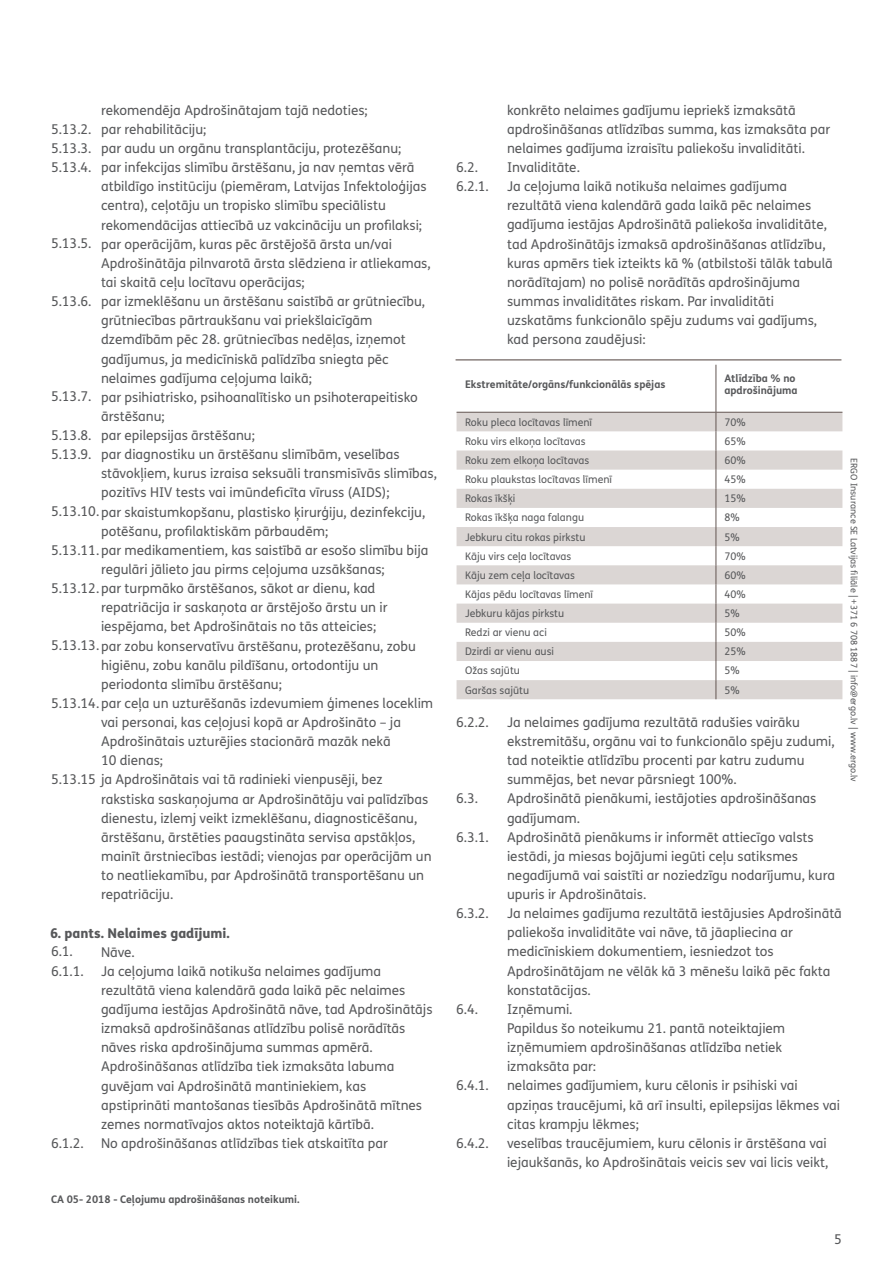
<style>
.page{position:relative;width:893px;height:1263px;background:#fff}
.page>*{position:absolute;margin:0;border:0;box-sizing:border-box;transform-origin:0 0}
.t1{font:13.5px/19.2px "FS Me";color:#57585a}
.t2{font:800 13.5px "FS Me";color:#57585a}
.t3{font:10.5px "FS Me";color:#57585a}
.t4{font:700 10.5px/12.6px "FS Me";color:#57585a}
.t5{font:9px "FS Me";color:#57585a}
</style>
<div class="page">
<svg style="left:457px;top:413px;width:385px;height:286px;fill:#dbd6d4"></svg>
<hr style="left:716px;top:365px;width:1px;height:47px;background:#625551">
<hr style="left:457px;top:412px;width:259px;height:1px;background:#625551">
<hr style="left:716px;top:412px;width:126px;height:1px;background:#625551">
<svg style="left:716px;top:412px;width:1px;height:287px"></svg>
<hr style="left:456px;top:359px;width:385px;height:1px;background:#625551">
<p class="t1" style="left:101px;top:100px;width:268px">rekomendēja Apdrošinātajam tajā nedoties;</p>
<p class="t1" style="left:101px;top:119px;width:107px">par rehabilitāciju;</p>
<p class="t1" style="left:101px;top:138px;width:302px">par audu un orgānu transplantāciju, protezēšanu;</p>
<p class="t1" style="left:101px;top:158px;width:315px">par infekcijas slimību ārstēšanu, ja nav ņemtas vērā</p>
<p class="t1" style="left:101px;top:177px;width:327px">atbildīgo institūciju (piemēram, Latvijas Infektoloģijas</p>
<p class="t1" style="left:101px;top:196px;width:286px">centra), ceļotāju un tropisko slimību speciālistu</p>
<p class="t1" style="left:101px;top:215px;width:323px">rekomendācijas attiecībā uz vakcināciju un profilaksi;</p>
<p class="t1" style="left:101px;top:234px;width:292px">par operācijām, kuras pēc ārstējošā ārsta un/vai</p>
<p class="t1" style="left:101px;top:253px;width:331px">Apdrošinātāja pilnvarotā ārsta slēdziena ir atliekamas,</p>
<p class="t1" style="left:101px;top:272px;width:205px">tai skaitā ceļu locītavu operācijas;</p>
<p class="t1" style="left:101px;top:292px;width:326px">par izmeklēšanu un ārstēšanu saistībā ar grūtniecību,</p>
<p class="t1" style="left:101px;top:311px;width:273px">grūtniecības pārtraukšanu vai priekšlaicīgām</p>
<p class="t1" style="left:101px;top:330px;width:306px">dzemdībām pēc 28. grūtniecības nedēļas, izņemot</p>
<p class="t1" style="left:101px;top:349px;width:289px">gadījumus, ja medicīniskā palīdzība sniegta pēc</p>
<p class="t1" style="left:101px;top:368px;width:212px">nelaimes gadījuma ceļojuma laikā;</p>
<p class="t1" style="left:101px;top:387px;width:318px">par psihiatrisko, psihoanalītisko un psihoterapeitisko</p>
<p class="t1" style="left:101px;top:406px;width:65px">ārstēšanu;</p>
<p class="t1" style="left:101px;top:425px;width:155px">par epilepsijas ārstēšanu;</p>
<p class="t1" style="left:101px;top:445px;width:300px">par diagnostiku un ārstēšanu slimībām, veselības</p>
<p class="t1" style="left:101px;top:464px;width:337px">stāvokļiem, kurus izraisa seksuāli transmisīvās slimības,</p>
<p class="t1" style="left:101px;top:483px;width:290px">pozitīvs HIV tests vai imūndeficīta vīruss (AIDS);</p>
<p class="t1" style="left:51px;top:502px;width:376px">5.13.10.par skaistumkopšanu, plastisko ķirurģiju, dezinfekciju,</p>
<p class="t1" style="left:101px;top:521px;width:229px">potēšanu, profilaktiskām pārbaudēm;</p>
<p class="t1" style="left:51px;top:540px;width:379px">5.13.11.par medikamentiem, kas saistībā ar esošo slimību bija</p>
<p class="t1" style="left:101px;top:559px;width:285px">regulāri jālieto jau pirms ceļojuma uzsākšanas;</p>
<p class="t1" style="left:51px;top:578px;width:326px">5.13.12.par turpmāko ārstēšanos, sākot ar dienu, kad</p>
<p class="t1" style="left:101px;top:598px;width:288px">repatriācija ir saskaņota ar ārstējošo ārstu un ir</p>
<p class="t1" style="left:101px;top:617px;width:277px">iespējama, bet Apdrošinātais no tās atteicies;</p>
<p class="t1" style="left:51px;top:636px;width:366px">5.13.13.par zobu konservatīvu ārstēšanu, protezēšanu, zobu</p>
<p class="t1" style="left:101px;top:655px;width:279px">higiēnu, zobu kanālu pildīšanu, ortodontiju un</p>
<p class="t1" style="left:101px;top:674px;width:182px">periodonta slimību ārstēšanu;</p>
<p class="t1" style="left:51px;top:693px;width:384px">5.13.14.par ceļa un uzturēšanās izdevumiem ģimenes loceklim</p>
<p class="t1" style="left:101px;top:712px;width:301px">vai personai, kas ceļojusi kopā ar Apdrošināto – ja</p>
<p class="t1" style="left:101px;top:731px;width:291px">Apdrošinātais uzturējies stacionārā mazāk nekā</p>
<p class="t1" style="left:101px;top:751px;width:64px">10 dienas;</p>
<p class="t1" style="left:51px;top:770px;width:333px">5.13.15 ja Apdrošinātais vai tā radinieki vienpusēji, bez</p>
<p class="t1" style="left:101px;top:789px;width:329px">rakstiska saskaņojuma ar Apdrošinātāju vai palīdzības</p>
<p class="t1" style="left:101px;top:808px;width:318px">dienestu, izlemj veikt izmeklēšanu, diagnosticēšanu,</p>
<p class="t1" style="left:101px;top:827px;width:316px">ārstēšanu, ārstēties paaugstināta servisa apstākļos,</p>
<p class="t1" style="left:101px;top:846px;width:332px">mainīt ārstniecības iestādi; vienojas par operācijām un</p>
<p class="t1" style="left:101px;top:865px;width:324px">to neatliekamību, par Apdrošinātā transportēšanu un</p>
<p class="t1" style="left:101px;top:885px;width:74px">repatriāciju.</p>
<p class="t2" style="left:50px;top:922px;width:181px">6. pants. Nelaimes gadījumi.</p>
<p class="t1" style="left:101px;top:942px;width:333px">Nāve.<br>Ja ceļojuma laikā notikuša nelaimes gadījuma rezultātā viena kalendārā gada laikā pēc nelaimes gadījuma iestājas Apdrošinātā nāve, tad Apdrošinātājs izmaksā apdrošināšanas atlīdzību polisē norādītās nāves riska apdrošinājuma summas apmērā.<br>Apdrošināšanas atlīdzība tiek izmaksāta labuma guvējam vai Apdrošinātā mantiniekiem, kas apstiprināti mantošanas tiesībās Apdrošinātā mītnes zemes normatīvajos aktos noteiktajā kārtībā.<br>No apdrošināšanas atlīdzības tiek atskaitīta par</p>
<p class="t1" style="left:51px;top:119px;width:42px;text-align:justify">5.13.2.<br>5.13.3.<br>5.13.4.</p>
<p class="t1" style="left:51px;top:234px;width:42px">5.13.5.</p>
<p class="t1" style="left:51px;top:291px;width:42px">5.13.6.</p>
<p class="t1" style="left:51px;top:387px;width:42px">5.13.7.</p>
<p class="t1" style="left:51px;top:425px;width:42px">5.13.8.<br>5.13.9.</p>
<p class="t1" style="left:51px;top:942px;width:34px">6.1.<br>6.1.1.</p>
<p class="t1" style="left:51px;top:1133px;width:34px">6.1.2.</p>
<p class="t4" style="left:51px;top:1192px;width:250px">CA 05- 2018 - Ceļojumu apdrošināšanas noteikumi.</p>
<p class="t1" style="left:456px;top:157px;width:34px">6.2.<br>6.2.1.</p>
<p class="t1" style="left:507px;top:100px;width:327px">konkrēto nelaimes gadījumu iepriekš izmaksātā apdrošināšanas atlīdzības summa, kas izmaksāta par nelaimes gadījuma izraisītu paliekošu invaliditāti.<br>Invaliditāte.<br>Ja ceļojuma laikā notikuša nelaimes gadījuma rezultātā viena kalendārā gada laikā pēc nelaimes gadījuma iestājas Apdrošinātā paliekoša invaliditāte, tad Apdrošinātājs izmaksā apdrošināšanas atlīdzību, kuras apmērs tiek izteikts kā % (atbilstoši tālāk tabulā norādītajam) no polisē norādītās apdrošinājuma summas invaliditātes riskam. Par invaliditāti uzskatāms funkcionālo spēju zudums vai gadījums, kad persona zaudējusi:</p>
<p class="t4" style="left:465px;top:378px;width:202px">Ekstremitāte/orgāns/funkcionālās spējas</p>
<p class="t4" style="left:724px;top:371px;width:75px">Atlīdzība % no apdrošinājuma</p>
<p class="t3" style="left:465px;top:415px;width:129px">Roku pleca locītavas līmenī</p>
<p class="t3" style="left:724px;top:415px;width:23px">70%</p>
<p class="t3" style="left:465px;top:434px;width:122px">Roku virs elkoņa locītavas</p>
<p class="t3" style="left:724px;top:434px;width:23px">65%</p>
<p class="t3" style="left:465px;top:453px;width:126px">Roku zem elkoņa locītavas</p>
<p class="t3" style="left:724px;top:453px;width:23px">60%</p>
<p class="t3" style="left:465px;top:472px;width:149px">Roku plaukstas locītavas līmenī</p>
<p class="t3" style="left:724px;top:472px;width:23px">45%</p>
<p class="t3" style="left:465px;top:491px;width:52px">Rokas īkšķi</p>
<p class="t3" style="left:724px;top:491px;width:23px">15%</p>
<p class="t3" style="left:465px;top:510px;width:121px">Rokas īkšķa naga falangu</p>
<p class="t3" style="left:724px;top:510px;width:17px">8%</p>
<p class="t3" style="left:465px;top:530px;width:122px">Jebkuru citu rokas pirkstu</p>
<p class="t3" style="left:724px;top:530px;width:17px">5%</p>
<p class="t3" style="left:465px;top:549px;width:108px">Kāju virs ceļa locītavas</p>
<p class="t3" style="left:724px;top:549px;width:23px">70%</p>
<p class="t3" style="left:465px;top:568px;width:111px">Kāju zem ceļa locītavas</p>
<p class="t3" style="left:724px;top:568px;width:23px">60%</p>
<p class="t3" style="left:465px;top:587px;width:130px">Kājas pēdu locītavas līmenī</p>
<p class="t3" style="left:724px;top:587px;width:23px">40%</p>
<p class="t3" style="left:465px;top:606px;width:101px">Jebkuru kājas pirkstu</p>
<p class="t3" style="left:724px;top:606px;width:17px">5%</p>
<p class="t3" style="left:465px;top:625px;width:83px">Redzi ar vienu aci</p>
<p class="t3" style="left:724px;top:625px;width:23px">50%</p>
<p class="t3" style="left:465px;top:644px;width:91px">Dzirdi ar vienu ausi</p>
<p class="t3" style="left:724px;top:644px;width:23px">25%</p>
<p class="t3" style="left:465px;top:663px;width:56px">Ožas sajūtu</p>
<p class="t3" style="left:724px;top:663px;width:17px">5%</p>
<p class="t3" style="left:465px;top:683px;width:66px">Garšas sajūtu</p>
<p class="t3" style="left:724px;top:683px;width:17px">5%</p>
<p class="t5" style="left:860px;top:458px;width:325px;rotate:90deg">ERGO Insurance SE Latvijas filiāle | +371 6 708 1887 | info@ergo.lv | www.ergo.lv</p>
<p class="t1" style="left:507px;top:712px;width:336px">Ja nelaimes gadījuma rezultātā radušies vairāku ekstremitāšu, orgānu vai to funkcionālo spēju zudumi, tad noteiktie atlīdzību procenti par katru zudumu summējas, bet nevar pārsniegt 100%.<br>Apdrošinātā pienākumi, iestājoties apdrošināšanas gadījumam.<br>Apdrošinātā pienākums ir informēt attiecīgo valsts iestādi, ja miesas bojājumi iegūti ceļu satiksmes negadījumā vai saistīti ar noziedzīgu nodarījumu, kura upuris ir Apdrošinātais.<br>Ja nelaimes gadījuma rezultātā iestājusies Apdrošinātā paliekoša invaliditāte vai nāve, tā jāapliecina ar medicīniskiem dokumentiem, iesniedzot tos Apdrošinātājam ne vēlāk kā 3 mēnešu laikā pēc fakta konstatācijas.<br>Izņēmumi.<br>Papildus šo noteikumu 21. pantā noteiktajiem izņēmumiem apdrošināšanas atlīdzība netiek izmaksāta par:<br>nelaimes gadījumiem, kuru cēlonis ir psihiski vai apziņas traucējumi, kā arī insulti, epilepsijas lēkmes vai citas krampju lēkmes;<br>veselības traucējumiem, kuru cēlonis ir ārstēšana vai iejaukšanās, ko Apdrošinātais veicis sev vai licis veikt,</p>
<p class="t1" style="left:456px;top:712px;width:34px">6.2.2.</p>
<p class="t1" style="left:456px;top:789px;width:23px">6.3.</p>
<p class="t1" style="left:456px;top:827px;width:34px">6.3.1.</p>
<p class="t1" style="left:456px;top:903px;width:34px">6.3.2.</p>
<p class="t1" style="left:456px;top:999px;width:23px">6.4.</p>
<p class="t1" style="left:456px;top:1076px;width:34px">6.4.1.</p>
<p class="t1" style="left:456px;top:1133px;width:34px">6.4.2.</p>
<p class="t1" style="left:834px;top:1229px;width:9px">5</p>
</div>
